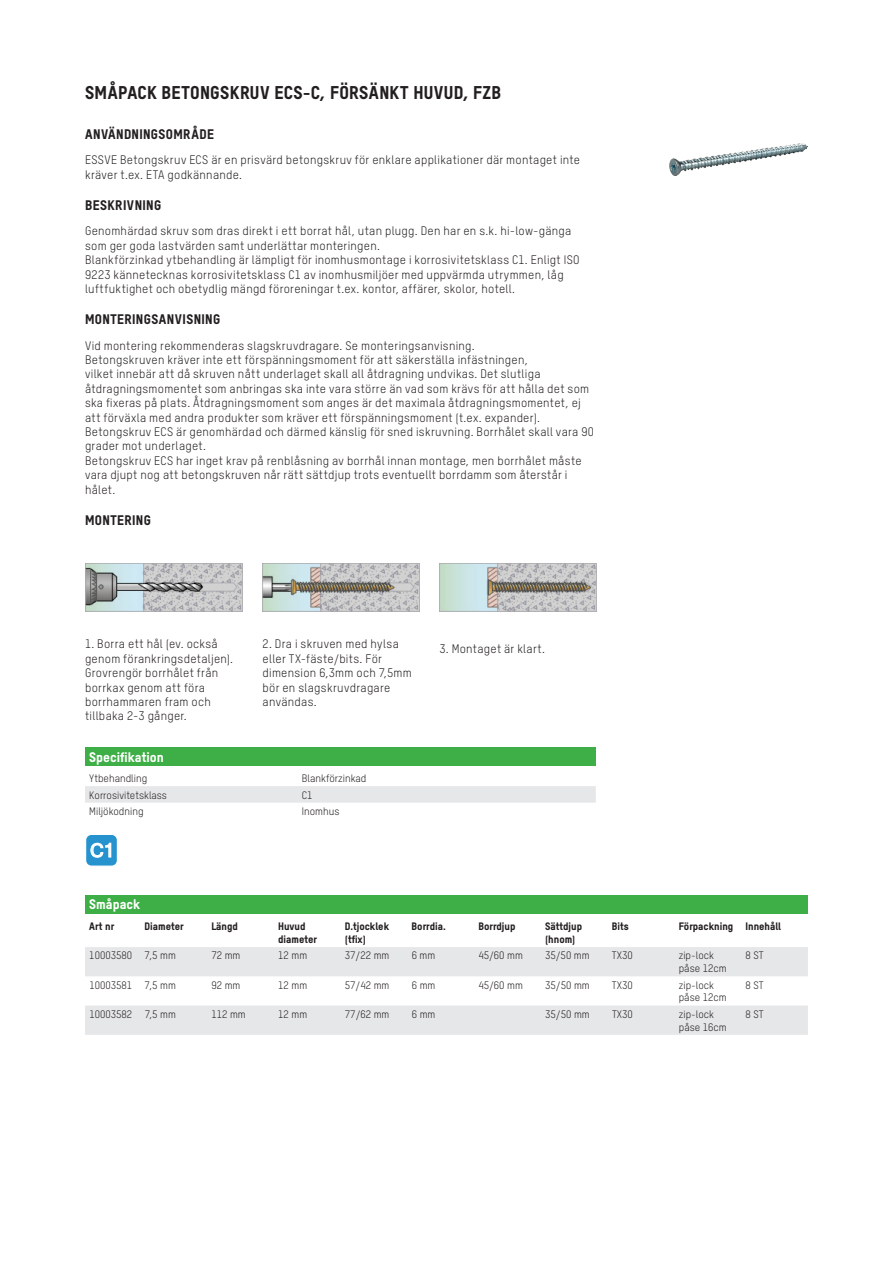
<style>
.page{position:relative;width:893px;height:1263px;background:#fff}
.page>*{position:absolute;margin:0;border:0;box-sizing:border-box;transform-origin:0 0}
.t1{font:18.75px "Microsoft Sans Serif";color:#fff}
.t2{font:18px "T Star Pro Heavy";letter-spacing:.02em;color:#231f20}
.t3{font:13.5px "T Star Pro Heavy";letter-spacing:.03em;color:#231f20}
.t4{font:13.5px "T Star Pro Heavy";color:#fff}
.t5{font:12px/14.4px "T Star Pro Regular";letter-spacing:.02em;color:#231f20}
.t6{font:10.5px/12.6px "T Star Pro Regular";color:#231f20}
.t7{font:10.5px/12.6px "T Star Pro Heavy";color:#231f20}
</style>
<div class="page">
<img style="left:85px;top:563px;width:157px;height:48px">
<img style="left:263px;top:563px;width:157px;height:48px">
<img style="left:439px;top:563px;width:158px;height:48px">
<div style="left:85px;top:747px;width:511px;height:19px;background:#3eae46"></div>
<div style="left:85px;top:786px;width:511px;height:17px;background:#e6e7e9"></div>
<div style="left:86px;top:834px;width:31px;height:32px;background:#2693ce;border-radius:6px"></div>
<div style="left:85px;top:834px;width:33px;height:33px;border:1px solid #fff;border-radius:6px"></div>
<svg style="left:90px;top:842px;width:22px;height:16px"></svg>
<img style="left:670px;top:143px;width:137px;height:32px">
<div style="left:85px;top:895px;width:723px;height:19px;background:#3eae46"></div>
<svg style="left:85px;top:947px;width:723px;height:88px;fill:#e6e7e9"></svg>
<h2 class="t2" style="left:85px;top:79px;width:418px">SMÅPACK BETONGSKRUV ECS-C, FÖRSÄNKT HUVUD, FZB</h2>
<p class="t3" style="left:85px;top:123px;width:130px">ANVÄNDNINGSOMRÅDE</p>
<p class="t5" style="left:85px;top:152px;width:497px">ESSVE Betongskruv ECS är en prisvärd betongskruv för enklare applikationer där montaget inte kräver t.ex. ETA godkännande.</p>
<p class="t3" style="left:85px;top:194px;width:78px">BESKRIVNING</p>
<p class="t5" style="left:85px;top:223px;width:496px">Genomhärdad skruv som dras direkt i ett borrat hål, utan plugg. Den har en s.k. hi-low-gänga som ger goda lastvärden samt underlättar monteringen.<br>Blankförzinkad ytbehandling är lämpligt för inomhusmontage i korrosivitetsklass C1. Enligt ISO 9223 kännetecknas korrosivitetsklass C1 av inomhusmiljöer med uppvärmda utrymmen, låg luftfuktighet och obetydlig mängd föroreningar t.ex. kontor, affärer, skolor, hotell.</p>
<p class="t3" style="left:85px;top:309px;width:137px">MONTERINGSANVISNING</p>
<p class="t5" style="left:85px;top:337px;width:510px">Vid montering rekommenderas slagskruvdragare. Se monteringsanvisning.<br>Betongskruven kräver inte ett förspänningsmoment för att säkerställa infästningen,<br>vilket innebär att då skruven nått underlaget skall all åtdragning undvikas. Det slutliga åtdragningsmomentet som anbringas ska inte vara större än vad som krävs för att hålla det som ska fixeras på plats. Åtdragningsmoment som anges är det maximala åtdragningsmomentet, ej att förväxla med andra produkter som kräver ett förspänningsmoment (t.ex. expander).<br>Betongskruv ECS är genomhärdad och därmed känslig för sned iskruvning. Borrhålet skall vara 90 grader mot underlaget.<br>Betongskruv ECS har inget krav på renblåsning av borrhål innan montage, men borrhålet måste vara djupt nog att betongskruven når rätt sättdjup trots eventuellt borrdamm som återstår i hålet.</p>
<p class="t3" style="left:85px;top:509px;width:67px">MONTERING</p>
<p class="t5" style="left:85px;top:636px;width:150px">1. Borra ett hål (ev. också genom förankringsdetaljen).<br>Grovrengör borrhålet från borrkax genom att föra borrhammaren fram och tillbaka 2-3 gånger.</p>
<p class="t5" style="left:263px;top:636px;width:151px">2. Dra i skruven med hylsa eller TX-fäste/bits. För dimension 6,3mm och 7,5mm bör en slagskruvdragare användas.</p>
<p class="t5" style="left:439px;top:640px;width:107px">3. Montaget är klart.</p>
<p class="t4" style="left:89px;top:746px;width:76px">Specifikation</p>
<p class="t6" style="left:89px;top:771px;width:59px">Ytbehandling</p>
<p class="t6" style="left:302px;top:771px;width:66px">Blankförzinkad</p>
<p class="t6" style="left:89px;top:788px;width:79px">Korrosivitetsklass</p>
<p class="t6" style="left:302px;top:788px;width:12px">C1</p>
<p class="t6" style="left:89px;top:804px;width:56px">Miljökodning</p>
<p class="t6" style="left:302px;top:804px;width:39px">Inomhus</p>
<h1 class="t1" style="left:90px;top:838px;width:25px">C1</h1>
<p class="t4" style="left:89px;top:894px;width:53px">Småpack</p>
<p class="t7" style="left:89px;top:919px;width:26px">Art nr</p>
<p class="t7" style="left:145px;top:919px;width:41px">Diameter</p>
<p class="t7" style="left:211px;top:919px;width:28px">Längd</p>
<p class="t7" style="left:278px;top:919px;width:40px">Huvud diameter</p>
<p class="t7" style="left:345px;top:919px;width:46px">D.tjocklek (tfix)</p>
<p class="t7" style="left:412px;top:919px;width:36px">Borrdia.</p>
<p class="t7" style="left:478px;top:919px;width:39px">Borrdjup</p>
<p class="t7" style="left:545px;top:919px;width:38px">Sättdjup (hnom)</p>
<p class="t7" style="left:612px;top:919px;width:18px">Bits</p>
<p class="t7" style="left:679px;top:919px;width:104px">Förpackning Innehåll</p>
<p class="t6" style="left:89px;top:949px;width:88px">10003580 7,5 mm</p>
<p class="t6" style="left:211px;top:949px;width:31px">72 mm</p>
<p class="t6" style="left:278px;top:949px;width:31px">12 mm</p>
<p class="t6" style="left:345px;top:949px;width:46px">37/22 mm</p>
<p class="t6" style="left:412px;top:949px;width:25px">6 mm</p>
<p class="t6" style="left:478px;top:949px;width:46px">45/60 mm</p>
<p class="t6" style="left:545px;top:949px;width:46px">35/50 mm</p>
<p class="t6" style="left:612px;top:949px;width:22px">TX30</p>
<p class="t6" style="left:679px;top:949px;width:50px">zip-lock påse 12cm</p>
<p class="t6" style="left:745px;top:949px;width:20px">8 ST</p>
<p class="t6" style="left:89px;top:978px;width:88px">10003581 7,5 mm</p>
<p class="t6" style="left:211px;top:978px;width:31px">92 mm</p>
<p class="t6" style="left:278px;top:978px;width:31px">12 mm</p>
<p class="t6" style="left:345px;top:978px;width:46px">57/42 mm</p>
<p class="t6" style="left:412px;top:978px;width:25px">6 mm</p>
<p class="t6" style="left:478px;top:978px;width:46px">45/60 mm</p>
<p class="t6" style="left:545px;top:978px;width:46px">35/50 mm</p>
<p class="t6" style="left:612px;top:978px;width:22px">TX30</p>
<p class="t6" style="left:679px;top:978px;width:50px">zip-lock påse 12cm</p>
<p class="t6" style="left:745px;top:978px;width:20px">8 ST</p>
<p class="t6" style="left:89px;top:1007px;width:88px">10003582 7,5 mm</p>
<p class="t6" style="left:211px;top:1007px;width:36px">112 mm</p>
<p class="t6" style="left:278px;top:1007px;width:31px">12 mm</p>
<p class="t6" style="left:345px;top:1007px;width:46px">77/62 mm</p>
<p class="t6" style="left:412px;top:1007px;width:25px">6 mm</p>
<p class="t6" style="left:545px;top:1007px;width:46px">35/50 mm</p>
<p class="t6" style="left:612px;top:1007px;width:22px">TX30</p>
<p class="t6" style="left:679px;top:1007px;width:50px">zip-lock påse 16cm</p>
<p class="t6" style="left:745px;top:1007px;width:20px">8 ST</p>
</div>
